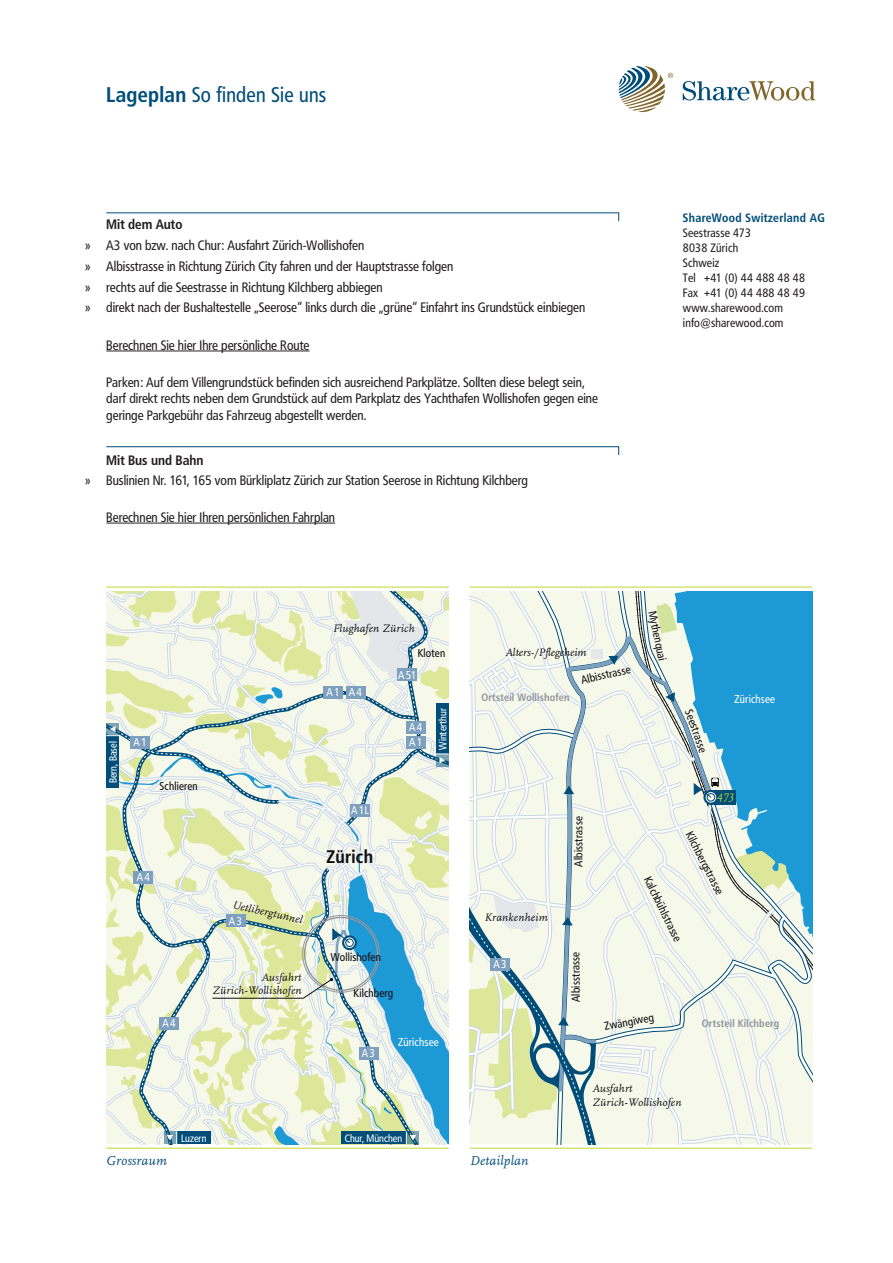
<style>
.page{position:relative;width:893px;height:1263px;background:#fff}
.page>*{position:absolute;margin:0;border:0;box-sizing:border-box;transform-origin:0 0}
.t1{font:21px "Frutiger Condensed BQ";letter-spacing:.015em;color:#004d79}
.t2{font:700 18px "Frutiger Condensed BQ";letter-spacing:.02em;color:#0f0c12}
.t3{font:13.5px/20.7px "Frutiger Condensed BQ";color:#231f20}
.t4{font:700 13.5px "Frutiger Condensed BQ";color:#231f20}
.t5{font:italic 13.5px "Scala";letter-spacing:.015em;color:#004d79}
.t6{font:12px/15px "Frutiger Condensed BQ";letter-spacing:.015em;color:#231f20}
.t7{font:700 12px "Frutiger Condensed BQ";letter-spacing:.03em;color:#004d79}
.t8{font:italic 12px "Scala";color:#bed630}
.t9{font:11.25px "Frutiger Condensed BQ";letter-spacing:.02em;color:#0f0c12}
.t10{font:italic 11.25px/13.5px "Scala";letter-spacing:.02em;color:#0f0c12;text-align:right}
.t11{font:11.25px "Frutiger Condensed BQ";letter-spacing:.02em;color:#fff}
.t12{font:italic 11.25px "Scala";color:#0f0c12}
.t13{font:10.5px "Frutiger Condensed BQ";color:#fff}
.t14{font:700 10.5px "Frutiger Condensed BQ";letter-spacing:.02em;color:#93969d}
.s1{font-weight:700}
</style>
<div class="page">
<svg style="left:683px;top:81px;width:132px;height:20px"></svg>
<svg style="left:619px;top:66px;width:54px;height:46px"></svg>
<svg style="left:106px;top:212px;width:513px;height:10px"></svg>
<svg style="left:106px;top:446px;width:513px;height:9px"></svg>
<svg style="left:470px;top:591px;width:342px;height:553px;background:#b0d7e0"></svg>
<svg style="left:559px;top:636px;width:154px;height:455px;background:#e5eee6"></svg>
<div style="left:591px;top:649px;width:11px;height:9px;background:#e4e6e9"></div>
<svg style="left:693px;top:752px;width:43px;height:71px;background:#9cbdc9"></svg>
<svg style="left:563px;top:786px;width:11px;height:8px"></svg>
<svg style="left:665px;top:692px;width:10px;height:10px"></svg>
<svg style="left:608px;top:656px;width:10px;height:9px"></svg>
<svg style="left:470px;top:883px;width:129px;height:261px;background:#d4e1d0"></svg>
<hr style="left:106px;top:587px;width:343px;height:1px;background:#bed630">
<hr style="left:106px;top:1148px;width:343px;height:1px;background:#bed630">
<hr style="left:470px;top:587px;width:342px;height:1px;background:#bed630">
<hr style="left:470px;top:1148px;width:342px;height:1px;background:#bed630">
<svg style="left:106px;top:591px;width:343px;height:553px;background:#d5e4d4"></svg>
<hr style="left:106px;top:351px;width:204px;height:1px;background:#231f20">
<hr style="left:106px;top:523px;width:229px;height:1px;background:#231f20">
<h1 class="t1" style="left:106px;top:81px;width:222px"><span class="s1">Lageplan</span> So finden Sie uns</h1>
<p class="t4" style="left:106px;top:216px;width:78px">Mit dem Auto</p>
<p class="t3" style="left:85px;top:235px;width:502px">» A3 von bzw. nach Chur: Ausfahrt Zürich-Wollishofen<br>» Albisstrasse in Richtung Zürich City fahren und der Hauptstrasse folgen<br>» rechts auf die Seestrasse in Richtung Kilchberg abbiegen<br>» direkt nach der Bushaltestelle „Seerose“ links durch die „grüne“ Einfahrt ins Grundstück einbiegen</p>
<p class="t3" style="left:106px;top:334px;width:205px">Berechnen Sie hier Ihre persönliche Route</p>
<p class="t3" style="left:106px;top:374px;width:493px;line-height:16.5px">Parken: Auf dem Villengrundstück befinden sich ausreichend Parkplätze. Sollten diese belegt sein, darf direkt rechts neben dem Grundstück auf dem Parkplatz des Yachthafen Wollishofen gegen eine geringe Parkgebühr das Fahrzeug abgestellt werden.</p>
<p class="t4" style="left:106px;top:451px;width:99px">Mit Bus und Bahn</p>
<p class="t3" style="left:85px;top:470px;width:444px">» Buslinien Nr. 161, 165 vom Bürkliplatz Zürich zur Station Seerose in Richtung Kilchberg</p>
<p class="t3" style="left:106px;top:506px;width:230px">Berechnen Sie hier Ihren persönlichen Fahrplan</p>
<p class="t7" style="left:683px;top:210px;width:143px">ShareWood Switzerland AG</p>
<p class="t6" style="left:683px;top:225px;width:124px">Seestrasse 473<br>8038 Zürich<br>Schweiz<br>Tel +41 (0) 44 488 48 48<br>Fax +41 (0) 44 488 48 49 www.sharewood.com info@sharewood.com</p>
<p class="t13" style="left:107px;top:783px;width:44px;rotate:-90deg">Bern, Basel</p>
<p class="t11" style="left:133px;top:735px;width:15px">A1</p>
<p class="t9" style="left:160px;top:779px;width:40px">Schlieren</p>
<p class="t11" style="left:137px;top:870px;width:15px">A4</p>
<p class="t10" style="left:234px;top:898px;width:73px;rotate:13deg">Uetlibergtunnel</p>
<p class="t11" style="left:229px;top:914px;width:15px">A3</p>
<p class="t10" style="left:212px;top:970px;width:91px">Ausfahrt<br>Zürich-Wollishofen</p>
<p class="t10" style="left:333px;top:622px;width:83px">Flughafen Zürich</p>
<p class="t9" style="left:418px;top:646px;width:29px">Kloten</p>
<p class="t11" style="left:327px;top:685px;width:37px">A1 A4</p>
<p class="t11" style="left:351px;top:803px;width:19px">A1L</p>
<h2 class="t2" style="left:326px;top:845px;width:48px">Zürich</h2>
<p class="t11" style="left:398px;top:668px;width:20px">A51</p>
<p class="t11" style="left:409px;top:720px;width:15px">A4</p>
<p class="t11" style="left:409px;top:735px;width:15px">A1</p>
<p class="t13" style="left:436px;top:749px;width:43px;rotate:-90deg">Winterthur</p>
<p class="t9" style="left:331px;top:950px;width:52px">Wollishofen</p>
<p class="t9" style="left:354px;top:986px;width:41px">Kilchberg</p>
<p class="t12" style="left:505px;top:647px;width:83px">Alters-/Pflegeheim</p>
<p class="t14" style="left:481px;top:691px;width:90px">Ortsteil Wollishofen</p>
<p class="t9" style="left:580px;top:673px;width:52px;rotate:-13deg">Albisstrasse</p>
<p class="t9" style="left:659px;top:609px;width:52px;rotate:78deg">Mythenquai</p>
<p class="t9" style="left:695px;top:707px;width:46px;rotate:70deg">Seestrasse</p>
<p class="t11" style="left:734px;top:692px;width:42px">Zürichsee</p>
<p class="t10" style="left:485px;top:911px;width:65px">Krankenheim</p>
<p class="t11" style="left:493px;top:957px;width:15px">A3</p>
<p class="t9" style="left:572px;top:867px;width:52px;rotate:-90deg">Albisstrasse</p>
<p class="t9" style="left:569px;top:1002px;width:52px;rotate:-90deg">Albisstrasse</p>
<p class="t8" style="left:717px;top:789px;width:18px">473</p>
<p class="t9" style="left:695px;top:829px;width:71px;rotate:63deg">Kilchbergstrasse</p>
<p class="t9" style="left:653px;top:874px;width:73px;rotate:64deg">Kalchbühlstrasse</p>
<p class="t11" style="left:163px;top:1016px;width:15px">A4</p>
<p class="t11" style="left:362px;top:1046px;width:15px">A3</p>
<p class="t11" style="left:398px;top:1035px;width:42px">Zürichsee</p>
<p class="t13" style="left:181px;top:1132px;width:27px">Luzern</p>
<p class="t13" style="left:345px;top:1132px;width:59px">Chur, München</p>
<p class="t5" style="left:106px;top:1153px;width:62px">Grossraum</p>
<p class="t5" style="left:470px;top:1153px;width:60px">Detailplan</p>
<p class="t9" style="left:603px;top:1019px;width:52px;rotate:-11deg">Zwängiweg</p>
<p class="t14" style="left:702px;top:1017px;width:79px">Ortsteil Kilchberg</p>
<p class="t10" style="left:592px;top:1082px;width:91px;text-align:left">Ausfahrt<br>Zürich-Wollishofen</p>
</div>
